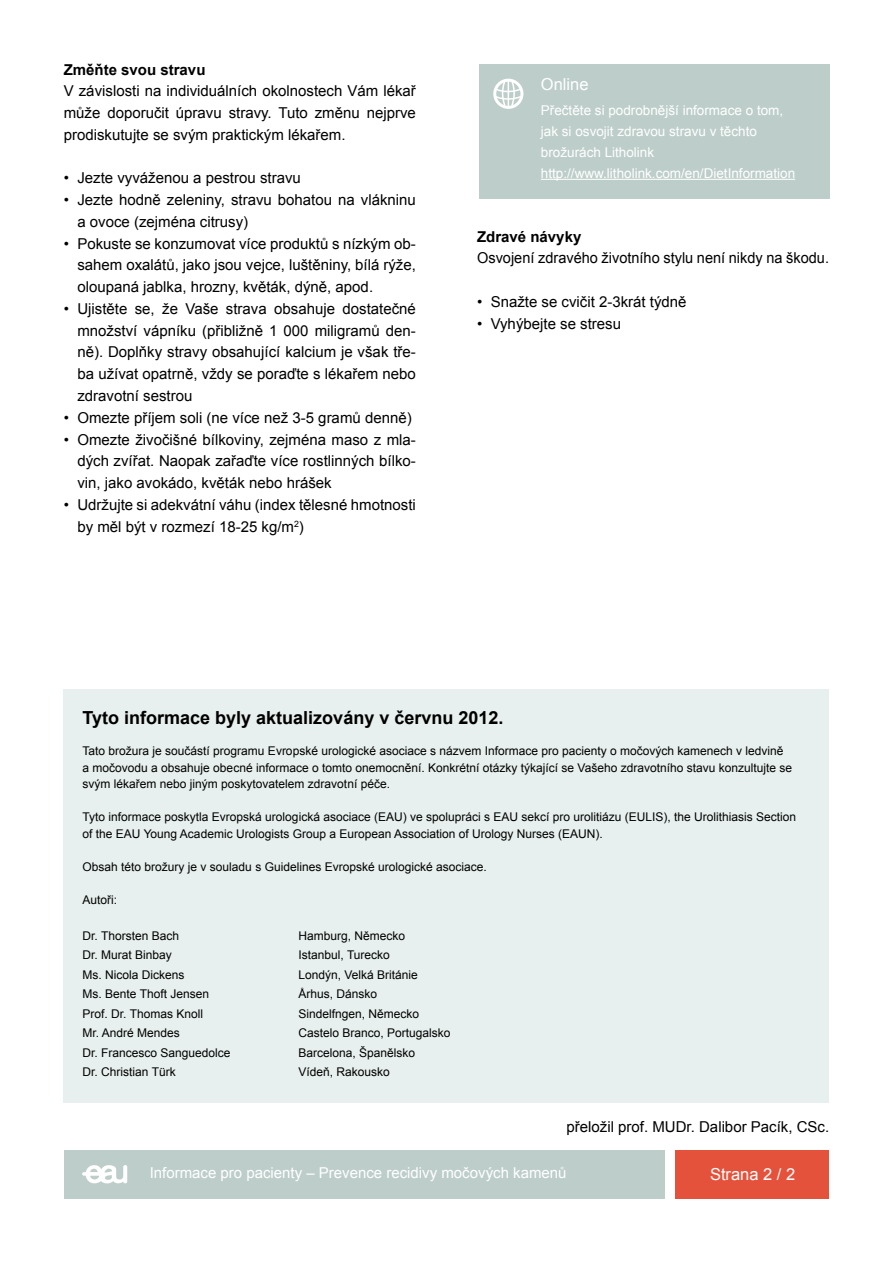
<style>
.page{position:relative;width:893px;height:1263px;background:#fff}
.page>*{position:absolute;margin:0;border:0;box-sizing:border-box;transform-origin:0 0}
.t1{font:700 18px "Arial";color:#000}
.t2{font:16.5px "Arial";color:#fff}
.t3{font:15px/21.8px "Arial";color:#000;text-align:justify}
.t4{font:15px "Arial";color:#fff}
.t5{font:700 15px "Arial";color:#000}
.t6{font:13.5px/21px "Arial";color:#fff}
.t7{font:12px/16.5px "Arial";color:#000}
</style>
<div class="page">
<div style="left:64px;top:1150px;width:600px;height:49px;background:#bdceca"></div>
<div style="left:675px;top:1150px;width:154px;height:49px;background:#e5523b"></div>
<svg style="left:82px;top:1165px;width:45px;height:18px"></svg>
<div style="left:479px;top:64px;width:350px;height:134px;background:#bdceca"></div>
<hr style="left:541px;top:179px;width:254px;height:1px;background:#fff">
<div style="left:493px;top:79px;width:30px;height:30px;border:3px solid #fff;border-radius:50%"></div>
<svg style="left:494px;top:79px;width:28px;height:29px"></svg>
<div style="left:64px;top:689px;width:765px;height:413px;background:#e7f0ee"></div>
<p class="t5" style="left:64px;top:60px;width:143px">Změňte svou stravu</p>
<p class="t3" style="left:64px;top:80px;width:354px">V závislosti na individuálních okolnostech Vám lékař může doporučit úpravu stravy. Tuto změnu nejprve prodiskutujte se svým praktickým lékařem.</p>
<p class="t3" style="left:64px;top:167px;width:239px">• Jezte vyváženou a pestrou stravu</p>
<p class="t3" style="left:77px;top:189px;width:340px;text-indent:-14px">• Jezte hodně zeleniny, stravu bohatou na vlákninu a ovoce (zejména citrusy)</p>
<p class="t3" style="left:77px;top:233px;width:340px;text-indent:-14px">• Pokuste se konzumovat více produktů s nízkým ob&shy;sahem oxalátů, jako jsou vejce, luštěniny, bílá rýže, oloupaná jablka, hrozny, květák, dýně, apod.</p>
<p class="t3" style="left:77px;top:298px;width:340px;text-indent:-14px">• Ujistěte se, že Vaše strava obsahuje dostatečné množství vápníku (přibližně 1 000 miligramů den&shy;ně). Doplňky stravy obsahující kalcium je však tře&shy;ba užívat opatrně, vždy se poraďte s lékařem nebo zdravotní sestrou</p>
<p class="t3" style="left:64px;top:407px;width:349px">• Omezte příjem soli (ne více než 3-5 gramů denně)</p>
<p class="t3" style="left:77px;top:428px;width:340px;text-indent:-14px">• Omezte živočišné bílkoviny, zejména maso z mla&shy;dých zvířat. Naopak zařaďte více rostlinných bílko&shy;vin, jako avokádo, květák nebo hrášek</p>
<p class="t3" style="left:77px;top:494px;width:340px;text-indent:-14px">• Udržujte si adekvátní váhu (index tělesné hmotnosti by měl být v rozmezí 18-25 kg/m<sup>2</sup>)</p>
<p class="t2" style="left:541px;top:73px;width:49px">Online</p>
<p class="t6" style="left:541px;top:100px;width:256px">Přečtěte si podrobnější informace o tom, jak si osvojit zdravou stravu v těchto brožurách Litholink http://www.litholink.com/en/DietInformation</p>
<p class="t5" style="left:477px;top:226px;width:106px">Zdravé návyky</p>
<p class="t3" style="left:477px;top:247px;width:353px">Osvojení zdravého životního stylu není nikdy na škodu.</p>
<p class="t3" style="left:477px;top:291px;width:211px">• Snažte se cvičit 2-3krát týdně</p>
<p class="t3" style="left:477px;top:313px;width:145px">• Vyhýbejte se stresu</p>
<p class="t1" style="left:83px;top:706px;width:422px">Tyto informace byly aktualizovány v červnu 2012.</p>
<p class="t7" style="left:83px;top:743px;width:711px">Tato brožura je součástí programu Evropské urologické asociace s názvem Informace pro pacienty o močových kamenech v ledvině a močovodu a obsahuje obecné informace o tomto onemocnění. Konkrétní otázky týkající se Vašeho zdravotního stavu konzultujte se svým lékařem nebo jiným poskytovatelem zdravotní péče.</p>
<p class="t7" style="left:83px;top:809px;width:715px">Tyto informace poskytla Evropská urologická asociace (EAU) ve spolupráci s EAU sekcí pro urolitiázu (EULIS), the Urolithiasis Section of the EAU Young Academic Urologists Group a European Association of Urology Nurses (EAUN).</p>
<p class="t7" style="left:83px;top:858px;width:406px">Obsah této brožury je v souladu s Guidelines Evropské urologické asociace.</p>
<p class="t7" style="left:83px;top:891px;width:36px">Autoři:</p>
<p class="t7" style="left:83px;top:927px;width:98px">Dr. Thorsten Bach</p>
<p class="t7" style="left:299px;top:927px;width:108px">Hamburg, Německo</p>
<p class="t7" style="left:83px;top:947px;width:91px">Dr. Murat Binbay</p>
<p class="t7" style="left:299px;top:947px;width:93px">Istanbul, Turecko</p>
<p class="t7" style="left:83px;top:966px;width:104px">Ms. Nicola Dickens</p>
<p class="t7" style="left:299px;top:966px;width:121px">Londýn, Velká Británie</p>
<p class="t7" style="left:83px;top:986px;width:128px">Ms. Bente Thoft Jensen</p>
<p class="t7" style="left:299px;top:986px;width:80px">Århus, Dánsko</p>
<p class="t7" style="left:83px;top:1005px;width:122px">Prof. Dr. Thomas Knoll</p>
<p class="t7" style="left:299px;top:1005px;width:122px">Sindelfngen, Německo</p>
<p class="t7" style="left:83px;top:1025px;width:99px">Mr. André Mendes</p>
<p class="t7" style="left:299px;top:1025px;width:154px">Castelo Branco, Portugalsko</p>
<p class="t7" style="left:83px;top:1044px;width:150px">Dr. Francesco Sanguedolce</p>
<p class="t7" style="left:299px;top:1044px;width:118px">Barcelona, Španělsko</p>
<p class="t7" style="left:83px;top:1064px;width:95px">Dr. Christian Türk</p>
<p class="t7" style="left:299px;top:1064px;width:93px">Vídeň, Rakousko</p>
<p class="t3" style="left:567px;top:1115px;width:264px">přeložil prof. MUDr. Dalibor Pacík, CSc.</p>
<p class="t4" style="left:150px;top:1163px;width:418px">Informace pro pacienty – Prevence recidivy močových kamenů</p>
<p class="t2" style="left:710px;top:1164px;width:87px">Strana 2 / 2</p>
</div>
